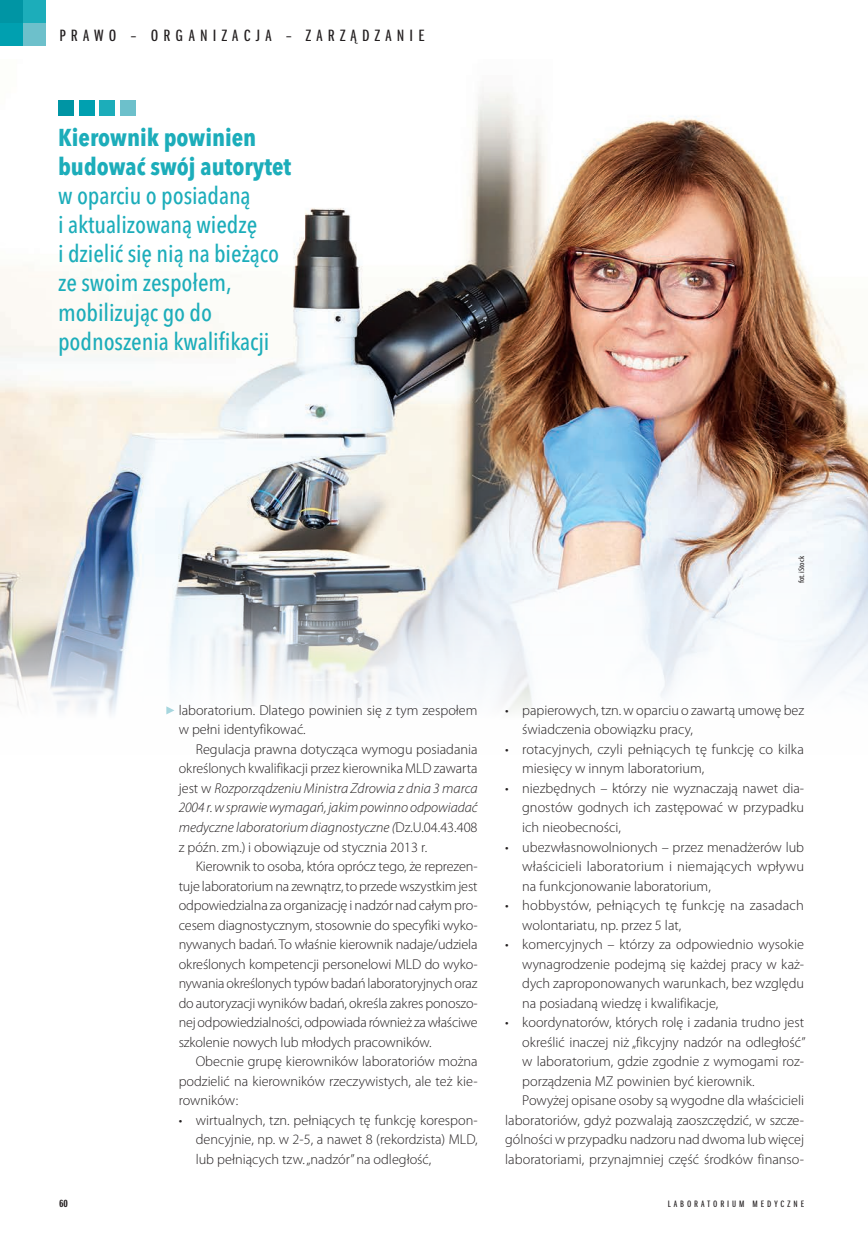
<style>
.page{position:relative;width:868px;height:1234px;background:#fff}
.page>*{position:absolute;margin:0;border:0;box-sizing:border-box;transform-origin:0 0}
.t1{font:500 condensed 24.15px/29.1px "Avenir Next LT Pro";letter-spacing:-.005em;color:#1cadba}
.t2{font:700 condensed 24.15px/29.1px "Avenir Next LT Pro";color:#1cadba}
.t3{font:16.95px "Franklin Got URWDCE Boo Ext Com";letter-spacing:.245em;color:#231f20;scale:1.25 1}
.t4{font:300 14.25px/19.5px "Myriad Pro";color:#231f20;text-align:justify}
.t5{font:10.8px "Franklin Got URWDCE Dem Ext Com";color:#231f20;scale:1.25 1}
.t6{font:9.6px "Franklin Got URWDCE Boo Ext Com";letter-spacing:.245em;color:#231f20;scale:1.25 1}
.t7{font:condensed 8.1px "Myriad Pro";color:#231f20;scale:1.11 1}
.s1{font-style:italic}
</style>
<div class="page">
<img style="left:0;top:87px;width:867px;height:628px">
<div style="left:58px;top:100px;width:16px;height:15px;background:#0095a4"></div>
<div style="left:79px;top:100px;width:15px;height:15px;background:#00a0b0"></div>
<div style="left:100px;top:100px;width:15px;height:15px;background:#1cadba"></div>
<div style="left:120px;top:100px;width:16px;height:15px;background:#6dc0cb"></div>
<svg style="left:166px;top:706px;width:8px;height:8px"></svg>
<div style="left:0;top:0;width:23px;height:23px;background:#0095a4"></div>
<div style="left:0;top:24px;width:23px;height:22px;background:#00a0b0"></div>
<div style="left:24px;top:0;width:22px;height:23px;background:#1cadba"></div>
<div style="left:24px;top:24px;width:22px;height:22px;background:#6dc0cb"></div>
<p class="t3" style="left:60px;top:26px;width:293px">PRAWO – ORGANIZACJA – ZARZĄDZANIE</p>
<h1 class="t2" style="left:58px;top:123px;width:234px">Kierownik powinien budować swój autorytet</h1>
<h1 class="t1" style="left:58px;top:181px;width:222px">w oparciu o posiadaną<br>i aktualizowaną wiedzę<br>i dzielić się nią na bieżąco ze swoim zespołem, mobilizując go do podnoszenia kwalifikacji</h1>
<p class="t7" style="left:797px;top:583px;width:26px;rotate:-90deg">fot. iStock</p>
<p class="t4" style="left:179px;top:700px;width:300px">laboratorium. Dlatego powinien się z tym zespołem w pełni identyfikować.</p>
<p class="t4" style="left:179px;top:739px;width:300px;text-indent:17px">Regulacja prawna dotycząca wymogu posiadania określonych kwalifikacji przez kierownika MLD zawarta jest w <span class="s1">Rozporządzeniu Ministra Zdrowia z dnia 3 marca 2004 r.wsprawie wymagań, jakim powinno odpowiadać medyczne laboratorium diagnostyczne (</span>Dz.U.04.43.408 z późn. zm.) i obowiązuje od stycznia 2013 r.</p>
<p class="t4" style="left:179px;top:856px;width:300px;text-indent:17px">Kierownik to osoba, która oprócz tego, że reprezen&shy;tuje laboratorium na zewnątrz, to przede wszystkim jest odpowiedzialna za organizację i nadzór nad całym pro&shy;cesem diagnostycznym, stosownie do specyfiki wyko&shy;nywanych badań. To właśnie kierownik nadaje/udziela określonych kompetencji personelowi MLD do wyko&shy;nywania określonych typów badań laboratoryjnych oraz do autoryzacji wyników badań, określa zakres ponoszo&shy;nej odpowiedzialności, odpowiada również zawłaściwe szkolenie nowych lub młodych pracowników.</p>
<p class="t4" style="left:179px;top:1051px;width:300px;text-indent:17px">Obecnie grupę kierowników laboratoriów można podzielić na kierowników rzeczywistych, ale też kie&shy;rowników:</p>
<p class="t4" style="left:196px;top:1109px;width:283px;text-indent:-17px">• wirtualnych, tzn. pełniących tę funkcję korespon&shy;dencyjnie, np. w 2-5, a nawet 8 (rekordzista) MLD, lub pełniących tzw. „nadzór” na odległość,</p>
<p class="t4" style="left:522px;top:700px;width:283px;text-indent:-17px">• papierowych, tzn. w oparciu o zawartą umowę bez świadczenia obowiązku pracy,</p>
<p class="t4" style="left:522px;top:739px;width:283px;text-indent:-17px">• rotacyjnych, czyli pełniących tę funkcję co kilka miesięcy w innym laboratorium,</p>
<p class="t4" style="left:522px;top:778px;width:283px;text-indent:-17px">• niezbędnych – którzy nie wyznaczają nawet dia&shy;gnostów godnych ich zastępować w przypadku ich nieobecności,</p>
<p class="t4" style="left:522px;top:837px;width:283px;text-indent:-17px">• ubezwłasnowolnionych – przez menadżerów lub właścicieli laboratorium i niemających wpływu na funkcjonowanie laboratorium,</p>
<p class="t4" style="left:522px;top:895px;width:283px;text-indent:-17px">• hobbystów, pełniących tę funkcję na zasadach wolontariatu, np. przez 5 lat,</p>
<p class="t4" style="left:522px;top:934px;width:283px;text-indent:-17px">• komercyjnych – którzy za odpowiednio wysokie wynagrodzenie podejmą się każdej pracy w każ&shy;dych zaproponowanych warunkach, bez względu na posiadaną wiedzę i kwalifikacje,</p>
<p class="t4" style="left:505px;top:1012px;width:300px">• koordynatorów, których rolę i zadania trudno jest</p>
<p class="t4" style="left:522px;top:1032px;width:285px">określić inaczej niż „fikcyjny nadzór na odległość”</p>
<p class="t4" style="left:522px;top:1051px;width:283px">w laboratorium, gdzie zgodnie z wymogami roz-</p>
<p class="t4" style="left:522px;top:1071px;width:234px">porządzenia MZ powinien być kierownik.</p>
<p class="t4" style="left:522px;top:1090px;width:283px">Powyżej opisane osoby są wygodne dla właścicieli</p>
<p class="t4" style="left:505px;top:1110px;width:300px">laboratoriów, gdyż pozwalają zaoszczędzić, w szcze-</p>
<p class="t4" style="left:505px;top:1129px;width:300px">gólności w przypadku nadzoru nad dwoma lub więcej</p>
<p class="t4" style="left:505px;top:1148px;width:300px">laboratoriami, przynajmniej część środków finanso-</p>
<p class="t5" style="left:59px;top:1197px;width:8px">60</p>
<p class="t6" style="left:667px;top:1198px;width:111px">LABORATORIUM MEDYCZNE</p>
</div>
